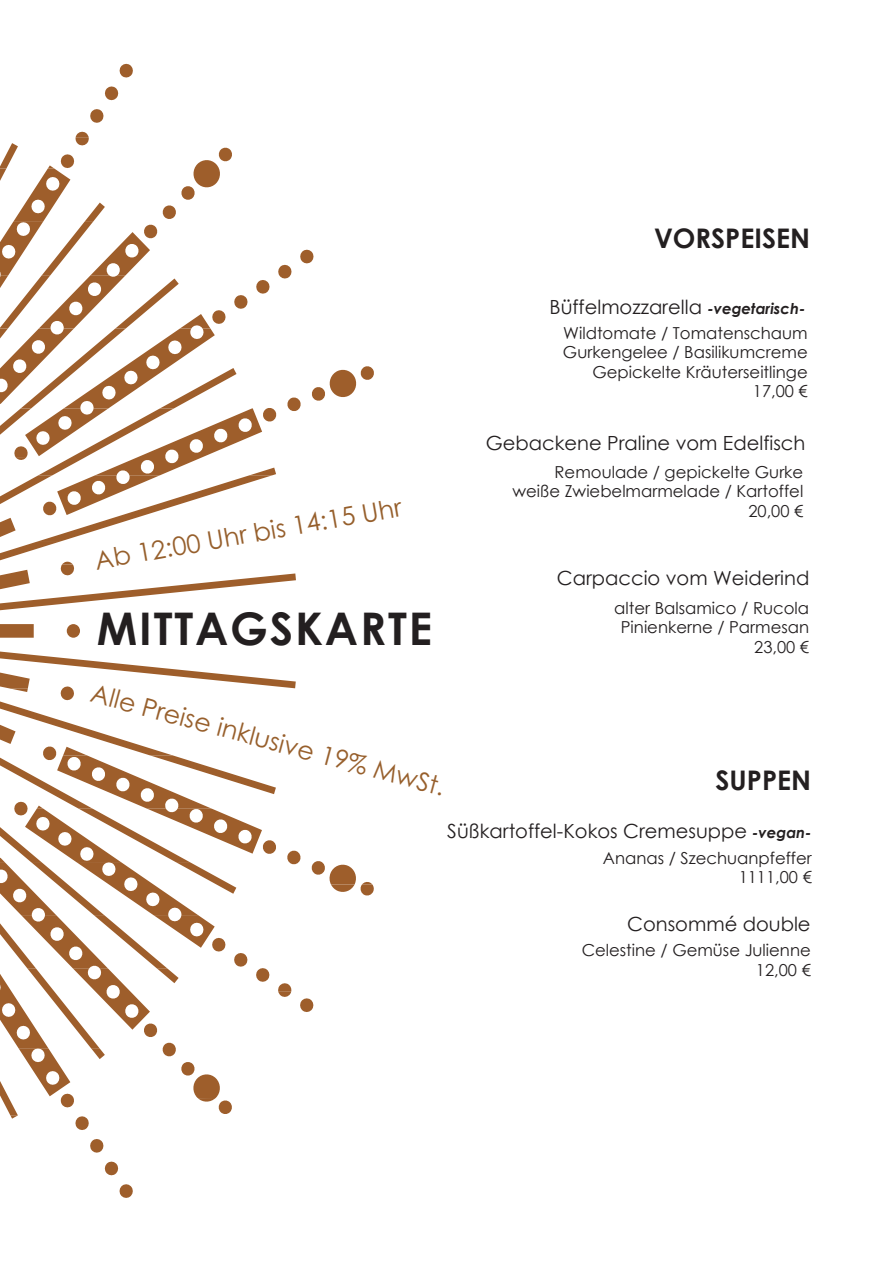
<style>
.page{position:relative;width:893px;height:1263px;background:#fff}
.page>*{position:absolute;margin:0;border:0;box-sizing:border-box;transform-origin:0 0}
.t1{font:700 45px "Century Gothic";letter-spacing:.04em;color:#231f20}
.t2{font:700 27px "Century Gothic";color:#231f20}
.t3{font:25.5px "Century Gothic Pro";color:#975f2c}
.t4{font:25.5px "Century Gothic Pro";color:#965f2c}
.t5{font:19.5px "Century Gothic";color:#231f20}
.t6{font:16.5px/19.5px "Century Gothic";color:#231f20;text-align:right}
.s1{font-weight:700;font-style:italic;font-size:15px}
</style>
<div class="page">
<svg style="left:0;top:63px;width:374px;height:1135px"></svg>
<h3 class="t4" style="left:92px;top:545px;width:312px;rotate:-10deg">Ab 12:00 Uhr bis 14:15 Uhr</h3>
<h1 class="t1" style="left:97px;top:595px;width:337px">MITTAGSKARTE</h1>
<h3 class="t3" style="left:96px;top:677px;width:367px;rotate:15deg">Alle Preise inklusive 19% MwSt.</h3>
<h2 class="t2" style="left:654px;top:217px;width:158px">VORSPEISEN</h2>
<p class="t5" style="left:549px;top:294px;width:257px">Büffelmozzarella <span class="s1">-vegetarisch-</span></p>
<p class="t6" style="left:563px;top:323px;width:246px">Wildtomate / Tomatenschaum<br>Gurkengelee / Basilikumcreme<br>Gepickelte Kräuterseitlinge<br>17,00 €</p>
<p class="t5" style="left:486px;top:429px;width:321px">Gebackene Praline vom Edelfisch</p>
<p class="t6" style="left:512px;top:462px;width:292px">Remoulade / gepickelte Gurke weiße Zwiebelmarmelade / Kartoffel<br>20,00 €</p>
<p class="t5" style="left:557px;top:564px;width:254px">Carpaccio vom Weiderind</p>
<p class="t6" style="left:614px;top:598px;width:196px">alter Balsamico / Rucola<br>Pinienkerne / Parmesan<br>23,00 €</p>
<h2 class="t2" style="left:716px;top:759px;width:97px">SUPPEN</h2>
<p class="t5" style="left:447px;top:817px;width:366px">Süßkartoffel-Kokos Cremesuppe <span class="s1">-vegan-</span></p>
<p class="t6" style="left:603px;top:848px;width:210px">Ananas / Szechuanpfeffer<br>1111,00 €</p>
<p class="t5" style="left:627px;top:910px;width:185px">Consommé double</p>
<p class="t6" style="left:582px;top:940px;width:231px">Celestine / Gemüse Julienne<br>12,00 €</p>
</div>
